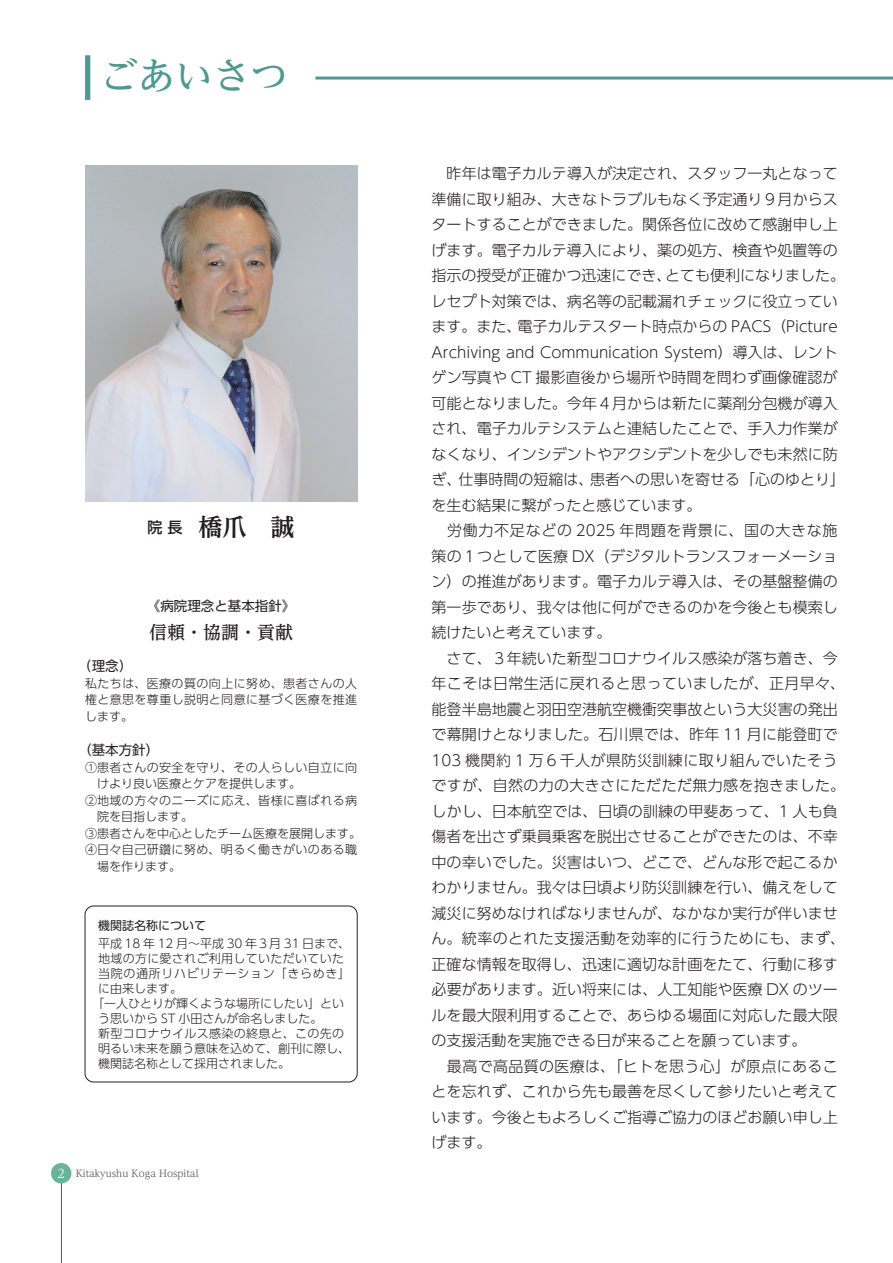
<style>
.page{position:relative;width:893px;height:1263px;background:#fff}
.page>*{position:absolute;margin:0;border:0;box-sizing:border-box;transform-origin:0 0}
.t1{font:500 37.5px "UD Reimin Pr 6";color:#509993}
.t2{font:700 24px "UD Reimin Pr 6";color:#231f20}
.t3{font:500 18px "UD Reimin Pr 6";color:#231f20}
.t4{font:300 15px/25.5px "UD Shin Go Pr 6";letter-spacing:.005em;color:#231f20}
.t5{font:13.5px "UD Shin Go Pr 6";color:#231f20}
.t6{font:13.5px "UD Shin M Go Pr 6";color:#231f20}
.t7{font:300 12px/16.5px "UD Shin Go Pr 6";letter-spacing:.025em;color:#231f20;text-align:justify}
.t8{font:300 12px "UD Shin Go Pr 6";color:#231f20}
.t9{font:300 12px "UD Shin Go Pr 6";letter-spacing:.055em;color:#231f20}
.t10{font:12px "UD Shin Go Pr 6";color:#231f20}
.t11{font:9.75px "UD Reimin Pr 6";color:#57585a}
.s1{font-family:"UD Shin Go Pr 6";font-weight:500;font-size:15px}
.s2{font-size:12px;color:#fff}
</style>
<div class="page">
<img style="left:85px;top:166px;width:272px;height:336px">
<div style="left:85px;top:906px;width:272px;height:176px;border:1px solid #231f20;border-radius:9px"></div>
<hr style="left:61px;top:1182px;width:1px;height:81px;background:#57585a">
<div style="left:51px;top:1163px;width:20px;height:20px;background:#69b396;border-radius:50%"></div>
<div style="left:85px;top:55px;width:5px;height:45px;background:#509993"></div>
<hr style="left:315px;top:77px;width:578px;height:3px;background:#509993">
<h1 class="t1" style="left:100px;top:46px;width:189px">ごあいさつ</h1>
<h2 class="t2" style="left:148px;top:508px;width:148px"><span class="s1">院 長</span> 橋爪　誠</h2>
<p class="t5" style="left:147px;top:595px;width:150px">《病院理念と基本指針》</p>
<p class="t3" style="left:149px;top:618px;width:146px">信頼・協調・貢献</p>
<p class="t6" style="left:78px;top:655px;width:55px">（理念）</p>
<p class="t7" style="left:85px;top:674px;width:274px">私たちは、医療の質の向上に努め、患者さんの人権と意思を尊重し説明と同意に基づく医療を推進します。</p>
<p class="t5" style="left:78px;top:739px;width:82px">（基本方針）</p>
<p class="t7" style="left:85px;top:758px;width:274px">①患者さんの安全を守り、その人らしい自立に向</p>
<p class="t8" style="left:97px;top:774px;width:205px">けより良い医療とケアを提供します。</p>
<p class="t7" style="left:85px;top:791px;width:274px">②地域の方々のニーズに応え、皆様に喜ばれる病</p>
<p class="t8" style="left:97px;top:807px;width:97px">院を目指します。</p>
<p class="t8" style="left:85px;top:823px;width:277px">③患者さんを中心としたチーム医療を展開します。</p>
<p class="t7" style="left:85px;top:841px;width:274px">④日々自己研鑽に努め、明るく働きがいのある職</p>
<p class="t7" style="left:97px;top:857px;width:85px">場を作ります。</p>
<p class="t10" style="left:98px;top:915px;width:110px">機関誌名称について</p>
<p class="t8" style="left:98px;top:933px;width:254px">平成 18 年 12 月〜平成 30 年３月 31 日まで、</p>
<p class="t7" style="left:98px;top:949px;width:248px">地域の方に愛されご利用していただいていた</p>
<p class="t9" style="left:98px;top:963px;width:254px">当院の通所リハビリテーション「きらめき」</p>
<p class="t7" style="left:98px;top:979px;width:85px">に由来します。</p>
<p class="t8" style="left:92px;top:993px;width:254px">「一人ひとりが輝くような場所にしたい」とい</p>
<p class="t8" style="left:98px;top:1008px;width:226px">う思いから ST 小田さんが命名しました。</p>
<p class="t7" style="left:98px;top:1024px;width:248px">新型コロナウイルス感染の終息と、この先の</p>
<p class="t8" style="left:98px;top:1038px;width:254px">明るい未来を願う意味を込めて、創刊に際し、</p>
<p class="t8" style="left:98px;top:1053px;width:194px">機関誌名称として採用されました。</p>
<p class="t11" style="left:58px;top:1165px;width:142px"><span class="s2">2</span> Kitakyushu Koga Hospital</p>
<p class="t4" style="left:432px;top:160px;width:415px">　昨年は電子カルテ導入が決定され、スタッフ一丸となって準備に取り組み、大きなトラブルもなく予定通り９月からスタートすることができました。関係各位に改めて感謝申し上げます。電子カルテ導入により、薬の処方、検査や処置等の指示の授受が正確かつ迅速にでき、とても便利になりました。レセプト対策では、病名等の記載漏れチェックに役立っています。また、電子カルテスタート時点からの PACS（Picture<br>Archiving and Communication System）導入は、レントゲン写真や CT 撮影直後から場所や時間を問わず画像確認が可能となりました。今年４月からは新たに薬剤分包機が導入され、電子カルテシステムと連結したことで、手入力作業がなくなり、インシデントやアクシデントを少しでも未然に防ぎ、仕事時間の短縮は、患者への思いを寄せる「心のゆとり」を生む結果に繋がったと感じています。<br>　労働力不足などの 2025 年問題を背景に、国の大きな施策の１つとして医療 DX（デジタルトランスフォーメーション）の推進があります。電子カルテ導入は、その基盤整備の第一歩であり、我々は他に何ができるのかを今後とも模索し続けたいと考えています。<br>　さて、３年続いた新型コロナウイルス感染が落ち着き、今年こそは日常生活に戻れると思っていましたが、正月早々、能登半島地震と羽田空港航空機衝突事故という大災害の発出で幕開けとなりました。石川県では、昨年 11 月に能登町で<br>103 機関約 1 万６千人が県防災訓練に取り組んでいたそうですが、自然の力の大きさにただただ無力感を抱きました。しかし、日本航空では、日頃の訓練の甲斐あって、1 人も負傷者を出さず乗員乗客を脱出させることができたのは、不幸中の幸いでした。災害はいつ、どこで、どんな形で起こるかわかりません。我々は日頃より防災訓練を行い、備えをして減災に努めなければなりませんが、なかなか実行が伴いません。統率のとれた支援活動を効率的に行うためにも、まず、正確な情報を取得し、迅速に適切な計画をたて、行動に移す必要があります。近い将来には、人工知能や医療 DX のツールを最大限利用することで、あらゆる場面に対応した最大限の支援活動を実施できる日が来ることを願っています。<br>　最高で高品質の医療は、「ヒトを思う心」が原点にあることを忘れず、これから先も最善を尽くして参りたいと考えています。今後ともよろしくご指導ご協力のほどお願い申し上げます。</p>
</div>
